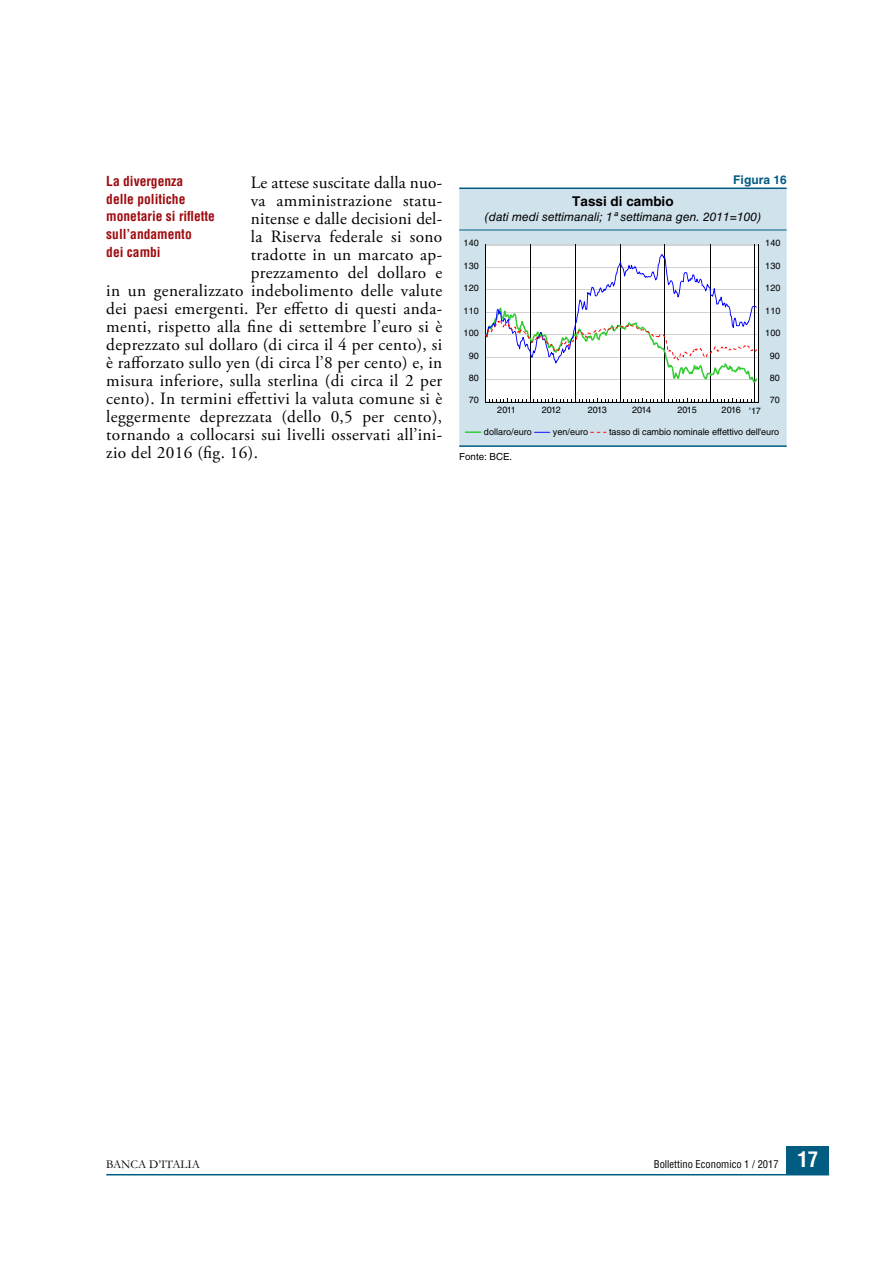
<style>
.page{position:relative;width:893px;height:1263px;background:#fff}
.page>*{position:absolute;margin:0;border:0;box-sizing:border-box;transform-origin:0 0}
.t1{font:17.25px "Adobe Garamond Pro";letter-spacing:.02em;color:#000}
.t2{font:700 condensed 13.5px/17.5px "Helvetica LT Std";color:#9e0b0f}
.t3{font:700 13.5px "Helvetica LT Std";color:#000}
.t4{font:italic 12px "Helvetica LT Std";color:#000}
.t5{font:12px "Garamond";color:#000}
.t6{font:700 12px "Helvetica LT Std";color:#005c81}
.t7{font:condensed 10.5px "Helvetica LT Std";color:#000}
.t8{font:9.75px "Helvetica LT Std";color:#000}
.t9{font:9.15px "Helvetica LT Std";letter-spacing:-.01em;color:#000}
.s1{font-weight:700;font-size:21px;color:#fff}
</style>
<div class="page">
<div style="left:787px;top:1146px;width:42px;height:29px;background:#005c81"></div>
<hr style="left:106px;top:1174px;width:723px;height:1px;background:#005c81">
<div style="left:459px;top:189px;width:328px;height:256px;background:#d0e3ed"></div>
<hr style="left:459px;top:188px;width:328px;height:1px;background:#005c81">
<hr style="left:459px;top:445px;width:328px;height:2px;background:#005c81">
<hr style="left:459px;top:230px;width:328px;height:1px;background:#005c81">
<svg style="left:465px;top:431px;width:16px;height:2px"></svg>
<svg style="left:534px;top:432px;width:16px;height:1px"></svg>
<svg style="left:590px;top:432px;width:16px;height:1px"></svg>
<hr style="left:759px;top:245px;width:1px;height:157px;background:#000">
<hr style="left:485px;top:402px;width:274px;height:1px;background:#000">
<svg style="left:485px;top:245px;width:274px;height:157px"></svg>
<p class="t2" style="left:106px;top:173px;width:110px">La divergenza<br>delle politiche monetarie si riflette sull’andamento<br>dei cambi</p>
<p class="t6" style="left:733px;top:172px;width:55px">Figura 16</p>
<p class="t1" style="left:251px;top:172px;width:193px">Le attese suscitate dalla nuo-</p>
<p class="t1" style="left:251px;top:190px;width:193px">va amministrazione statu-</p>
<p class="t1" style="left:251px;top:208px;width:193px">nitense e dalle decisioni del-</p>
<p class="t1" style="left:251px;top:226px;width:193px">la Riserva federale si sono</p>
<p class="t1" style="left:251px;top:244px;width:193px">tradotte in un marcato ap-</p>
<p class="t1" style="left:251px;top:262px;width:193px">prezzamento del dollaro e</p>
<p class="t1" style="left:106px;top:280px;width:337px">in un generalizzato indebolimento delle valute</p>
<p class="t1" style="left:106px;top:298px;width:337px">dei paesi emergenti. Per effetto di questi anda-</p>
<p class="t1" style="left:106px;top:316px;width:337px">menti, rispetto alla fine di settembre l’euro si è</p>
<p class="t1" style="left:106px;top:334px;width:337px">deprezzato sul dollaro (di circa il 4 per cento), si</p>
<p class="t1" style="left:106px;top:352px;width:337px">è rafforzato sullo yen (di circa l’8 per cento) e, in</p>
<p class="t1" style="left:106px;top:370px;width:337px">misura inferiore, sulla sterlina (di circa il 2 per</p>
<p class="t1" style="left:106px;top:388px;width:337px">cento). In termini effettivi la valuta comune si è</p>
<p class="t1" style="left:106px;top:406px;width:337px">leggermente deprezzata (dello 0,5 per cento),</p>
<p class="t1" style="left:106px;top:424px;width:337px">tornando a collocarsi sui livelli osservati all’ini-</p>
<p class="t1" style="left:106px;top:442px;width:153px">zio del 2016 (fig. 16).</p>
<p class="t3" style="left:572px;top:193px;width:103px">Tassi di cambio</p>
<p class="t4" style="left:485px;top:210px;width:278px">(dati medi settimanali; 1ª settimana gen. 2011=100)</p>
<p class="t9" style="left:464px;top:240px;width:17px">140</p>
<p class="t9" style="left:765px;top:240px;width:17px">140</p>
<p class="t9" style="left:464px;top:262px;width:17px">130</p>
<p class="t9" style="left:765px;top:262px;width:17px">130</p>
<p class="t9" style="left:464px;top:285px;width:17px">120</p>
<p class="t9" style="left:765px;top:285px;width:17px">120</p>
<p class="t9" style="left:765px;top:307px;width:17px">110</p>
<p class="t9" style="left:464px;top:307px;width:17px">110</p>
<p class="t9" style="left:464px;top:329px;width:17px">100</p>
<p class="t9" style="left:765px;top:329px;width:17px">100</p>
<p class="t9" style="left:770px;top:352px;width:12px">90</p>
<p class="t9" style="left:469px;top:352px;width:12px">90</p>
<p class="t9" style="left:770px;top:374px;width:12px">80</p>
<p class="t9" style="left:469px;top:374px;width:12px">80</p>
<p class="t9" style="left:469px;top:397px;width:12px">70</p>
<p class="t9" style="left:770px;top:397px;width:12px">70</p>
<p class="t9" style="left:497px;top:407px;width:20px">2011</p>
<p class="t9" style="left:542px;top:407px;width:21px">2012</p>
<p class="t9" style="left:588px;top:407px;width:21px">2013</p>
<p class="t9" style="left:632px;top:407px;width:21px">2014</p>
<p class="t9" style="left:677px;top:407px;width:21px">2015</p>
<p class="t9" style="left:722px;top:407px;width:41px">2016 '17</p>
<p class="t9" style="left:484px;top:429px;width:49px">dollaro/euro</p>
<p class="t9" style="left:553px;top:429px;width:37px">yen/euro</p>
<p class="t9" style="left:609px;top:429px;width:172px">tasso di cambio nominale effettivo dell'euro</p>
<p class="t8" style="left:459px;top:450px;width:55px">Fonte: BCE.</p>
<p class="t5" style="left:106px;top:1156px;width:95px">BANCA D’ITALIA</p>
<p class="t7" style="left:654px;top:1158px;width:166px">Bollettino Economico 1 / 2017 <span class="s1">17</span></p>
</div>
